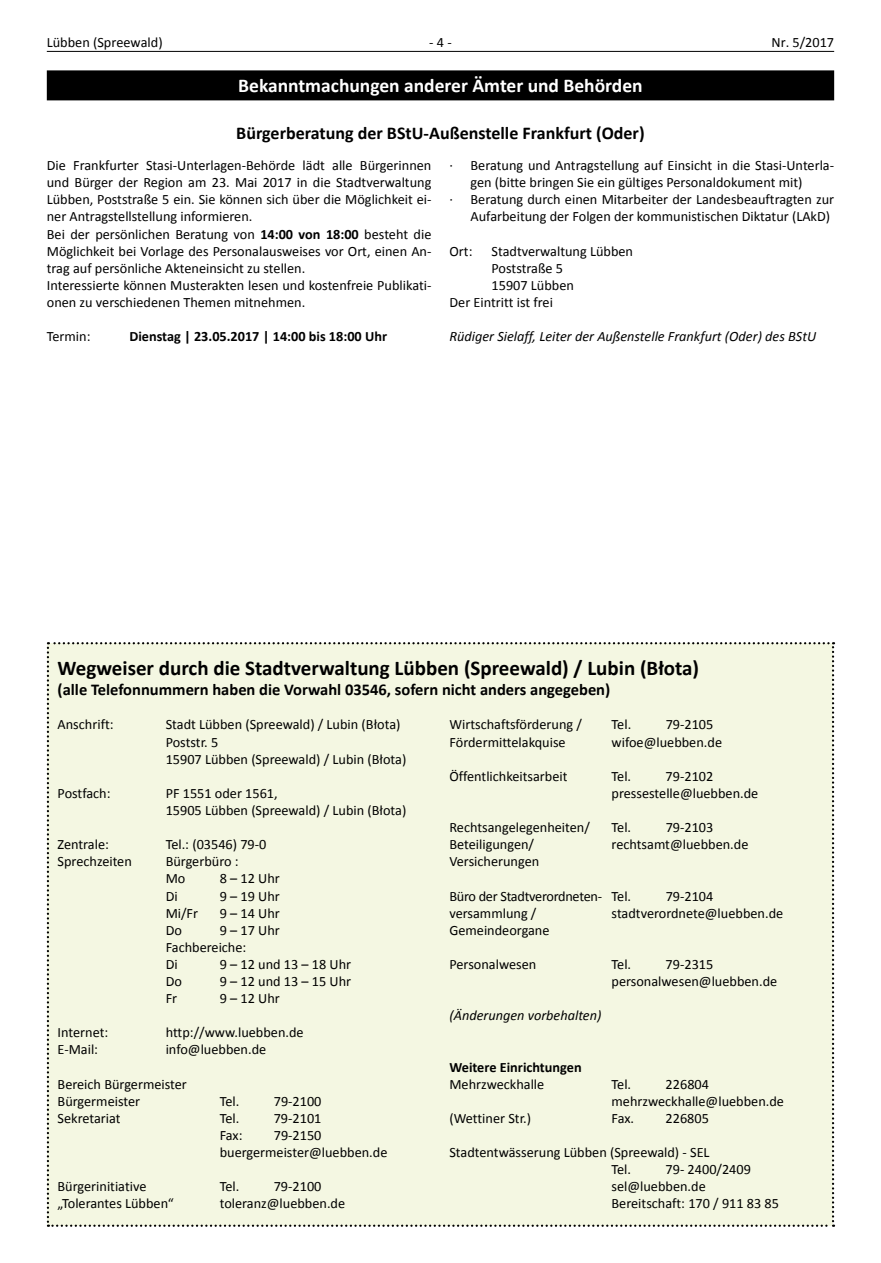
<style>
.page{position:relative;width:881px;height:1263px;background:#fff}
.page>*{position:absolute;margin:0;border:0;box-sizing:border-box;transform-origin:0 0}
.t1{font:700 21px "Calibri";color:#000}
.t2{font:700 19.5px "Calibri";color:#fff}
.t3{font:700 18px "Calibri";color:#000}
.t4{font:700 16.5px "Calibri";color:#000}
.t5{font:14.25px/17.1px "Calibri";color:#000}
.t6{font:italic 14.25px "Calibri";color:#000}
.t7{font:700 14.25px "Calibri";color:#000}
.t8{font:14.25px "Calibri";letter-spacing:-.02em;color:#000}
.s1{font-weight:700}
</style>
<div class="page">
<hr style="left:47px;top:51px;width:786px;height:1px;background:#000">
<div style="left:47px;top:70px;width:786px;height:30px;background:#000"></div>
<div style="left:47px;top:642px;width:786px;height:585px;background:#f4f7e2"></div>
<p class="t5" style="left:47px;top:33px;width:117px">Lübben (Spreewald)</p>
<p class="t5" style="left:429px;top:33px;width:24px">- 4 -</p>
<p class="t5" style="left:771px;top:33px;width:64px">Nr. 5/2017</p>
<h2 class="t2" style="left:238px;top:73px;width:406px">Bekanntmachungen anderer Ämter und Behörden</h2>
<p class="t3" style="left:236px;top:122px;width:409px">Bürgerberatung der BStU-Außenstelle Frankfurt (Oder)</p>
<p class="t5" style="left:47px;top:156px;width:386px">Die Frankfurter Stasi-Unterlagen-Behörde lädt alle Bürgerinnen und Bürger der Region am 23. Mai 2017 in die Stadtverwaltung Lübben, Poststraße 5 ein. Sie können sich über die Möglichkeit ei&shy;ner Antragstellstellung informieren.<br>Bei der persönlichen Beratung von <span class="s1">14:00 von 18:00</span> besteht die Möglichkeit bei Vorlage des Personalausweises vor Ort, einen An&shy;trag auf persönliche Akteneinsicht zu stellen.<br>Interessierte können Musterakten lesen und kostenfreie Publikati&shy;onen zu verschiedenen Themen mitnehmen.</p>
<p class="t5" style="left:47px;top:327px;width:45px">Termin:</p>
<p class="t7" style="left:129px;top:328px;width:259px">Dienstag | 23.05.2017 | 14:00 bis 18:00 Uhr</p>
<p class="t5" style="left:449px;top:156px;width:386px">· Beratung und Antragstellung auf Einsicht in die Stasi-Unterla-</p>
<p class="t5" style="left:470px;top:173px;width:333px">gen (bitte bringen Sie ein gültiges Personaldokument mit)</p>
<p class="t5" style="left:449px;top:190px;width:386px">· Beratung durch einen Mitarbeiter der Landesbeauftragten zur</p>
<p class="t5" style="left:470px;top:207px;width:361px">Aufarbeitung der Folgen der kommunistischen Diktatur (LAkD)</p>
<p class="t5" style="left:449px;top:242px;width:24px">Ort:</p>
<p class="t5" style="left:491px;top:242px;width:143px">Stadtverwaltung Lübben</p>
<p class="t5" style="left:491px;top:259px;width:73px">Poststraße 5</p>
<p class="t5" style="left:491px;top:276px;width:84px">15907 Lübben</p>
<p class="t5" style="left:449px;top:293px;width:105px">Der Eintritt ist frei</p>
<p class="t6" style="left:449px;top:328px;width:368px">Rüdiger Sielaff, Leiter der Außenstelle Frankfurt (Oder) des BStU</p>
<h1 class="t1" style="left:58px;top:655px;width:643px">Wegweiser durch die Stadtverwaltung Lübben (Spreewald) / Lubin (Błota)</h1>
<p class="t4" style="left:58px;top:679px;width:554px">(alle Telefonnummern haben die Vorwahl 03546, sofern nicht anders angegeben)</p>
<p class="t5" style="left:58px;top:715px;width:57px">Anschrift:</p>
<p class="t5" style="left:166px;top:715px;width:242px">Stadt Lübben (Spreewald) / Lubin (Błota)<br>Poststr. 5<br>15907 Lübben (Spreewald) / Lubin (Błota)</p>
<p class="t5" style="left:58px;top:784px;width:55px">Postfach:</p>
<p class="t5" style="left:166px;top:784px;width:242px">PF 1551 oder 1561,<br>15905 Lübben (Spreewald) / Lubin (Błota)</p>
<p class="t5" style="left:58px;top:835px;width:53px">Zentrale:</p>
<p class="t5" style="left:166px;top:835px;width:102px">Tel.: (03546) 79-0</p>
<p class="t5" style="left:58px;top:852px;width:76px">Sprechzeiten</p>
<p class="t5" style="left:166px;top:852px;width:74px">Bürgerbüro :<br>Mo</p>
<p class="t5" style="left:449px;top:715px;width:134px">Wirtschaftsförderung /</p>
<p class="t5" style="left:611px;top:715px;width:21px">Tel.</p>
<p class="t5" style="left:665px;top:715px;width:49px">79-2105</p>
<p class="t5" style="left:449px;top:733px;width:118px">Fördermittelakquise</p>
<p class="t5" style="left:611px;top:733px;width:112px">wifoe@luebben.de</p>
<p class="t5" style="left:449px;top:767px;width:120px">Öffentlichkeitsarbeit</p>
<p class="t5" style="left:611px;top:767px;width:21px">Tel.</p>
<p class="t5" style="left:611px;top:767px;width:148px;text-indent:54px">79-2102 pressestelle@luebben.de</p>
<p class="t5" style="left:449px;top:818px;width:142px">Rechtsangelegenheiten/</p>
<p class="t5" style="left:611px;top:818px;width:21px">Tel.</p>
<p class="t5" style="left:665px;top:818px;width:49px">79-2103</p>
<p class="t5" style="left:449px;top:835px;width:86px">Beteiligungen/</p>
<p class="t5" style="left:611px;top:835px;width:138px">rechtsamt@luebben.de</p>
<p class="t5" style="left:449px;top:852px;width:91px">Versicherungen</p>
<p class="t8" style="left:449px;top:887px;width:183px">Büro der Stadtverordneten- Tel.</p>
<p class="t5" style="left:665px;top:886px;width:49px">79-2104</p>
<p class="t5" style="left:449px;top:904px;width:88px">versammlung /</p>
<p class="t5" style="left:611px;top:904px;width:173px">stadtverordnete@luebben.de</p>
<p class="t5" style="left:449px;top:921px;width:102px">Gemeindeorgane</p>
<p class="t5" style="left:449px;top:955px;width:88px">Personalwesen</p>
<p class="t5" style="left:611px;top:955px;width:21px">Tel.</p>
<p class="t5" style="left:220px;top:869px;width:62px">8 – 12 Uhr</p>
<p class="t5" style="left:166px;top:886px;width:14px">Di</p>
<p class="t5" style="left:220px;top:886px;width:62px">9 – 19 Uhr</p>
<p class="t5" style="left:166px;top:904px;width:34px">Mi/Fr</p>
<p class="t5" style="left:220px;top:904px;width:62px">9 – 14 Uhr</p>
<p class="t5" style="left:166px;top:921px;width:18px">Do</p>
<p class="t5" style="left:166px;top:921px;width:116px;text-indent:54px">9 – 17 Uhr<br>Fachbereiche:<br>Di</p>
<p class="t5" style="left:220px;top:955px;width:133px">9 – 12 und 13 – 18 Uhr</p>
<p class="t5" style="left:611px;top:955px;width:167px;text-indent:54px">79-2315 personalwesen@luebben.de</p>
<p class="t5" style="left:166px;top:972px;width:18px">Do</p>
<p class="t5" style="left:220px;top:972px;width:133px">9 – 12 und 13 – 15 Uhr</p>
<p class="t5" style="left:166px;top:989px;width:13px">Fr</p>
<p class="t5" style="left:220px;top:989px;width:62px">9 – 12 Uhr</p>
<p class="t5" style="left:58px;top:1023px;width:52px">Internet:</p>
<p class="t5" style="left:166px;top:1023px;width:139px">http://www.luebben.de</p>
<p class="t5" style="left:58px;top:1040px;width:42px">E-Mail:</p>
<p class="t5" style="left:166px;top:1040px;width:102px">info@luebben.de</p>
<p class="t5" style="left:58px;top:1075px;width:131px">Bereich Bürgermeister<br>Bürgermeister</p>
<p class="t5" style="left:220px;top:1092px;width:21px">Tel.</p>
<p class="t5" style="left:274px;top:1092px;width:49px">79-2100</p>
<p class="t5" style="left:58px;top:1109px;width:65px">Sekretariat</p>
<p class="t5" style="left:220px;top:1109px;width:21px">Tel.</p>
<p class="t5" style="left:273px;top:1109px;width:49px">79-2101</p>
<p class="t5" style="left:219px;top:1126px;width:24px">Fax:</p>
<p class="t5" style="left:219px;top:1126px;width:169px;text-indent:54px">79-2150 buergermeister@luebben.de</p>
<p class="t5" style="left:58px;top:1177px;width:90px">Bürgerinitiative</p>
<p class="t5" style="left:220px;top:1177px;width:21px">Tel.</p>
<p class="t5" style="left:273px;top:1177px;width:49px">79-2100</p>
<p class="t5" style="left:57px;top:1194px;width:118px">„Tolerantes Lübben“</p>
<p class="t5" style="left:219px;top:1194px;width:127px">toleranz@luebben.de</p>
<p class="t6" style="left:449px;top:1007px;width:153px">(Änderungen vorbehalten)</p>
<p class="t7" style="left:449px;top:1058px;width:134px">Weitere Einrichtungen</p>
<p class="t5" style="left:449px;top:1075px;width:96px">Mehrzweckhalle</p>
<p class="t5" style="left:611px;top:1075px;width:21px">Tel.</p>
<p class="t5" style="left:611px;top:1075px;width:174px;text-indent:54px">226804 mehrzweckhalle@luebben.de</p>
<p class="t5" style="left:449px;top:1109px;width:83px">(Wettiner Str.)</p>
<p class="t5" style="left:611px;top:1109px;width:24px">Fax.</p>
<p class="t5" style="left:665px;top:1109px;width:45px">226805</p>
<p class="t5" style="left:611px;top:1143px;width:99px;text-indent:-162px">Stadtentwässerung Lübben (Spreewald) - SEL<br>Tel.</p>
<p class="t5" style="left:611px;top:1160px;width:169px;text-indent:54px">79- 2400/2409 sel@luebben.de<br>Bereitschaft: 170 / 911 83 85</p>
</div>
